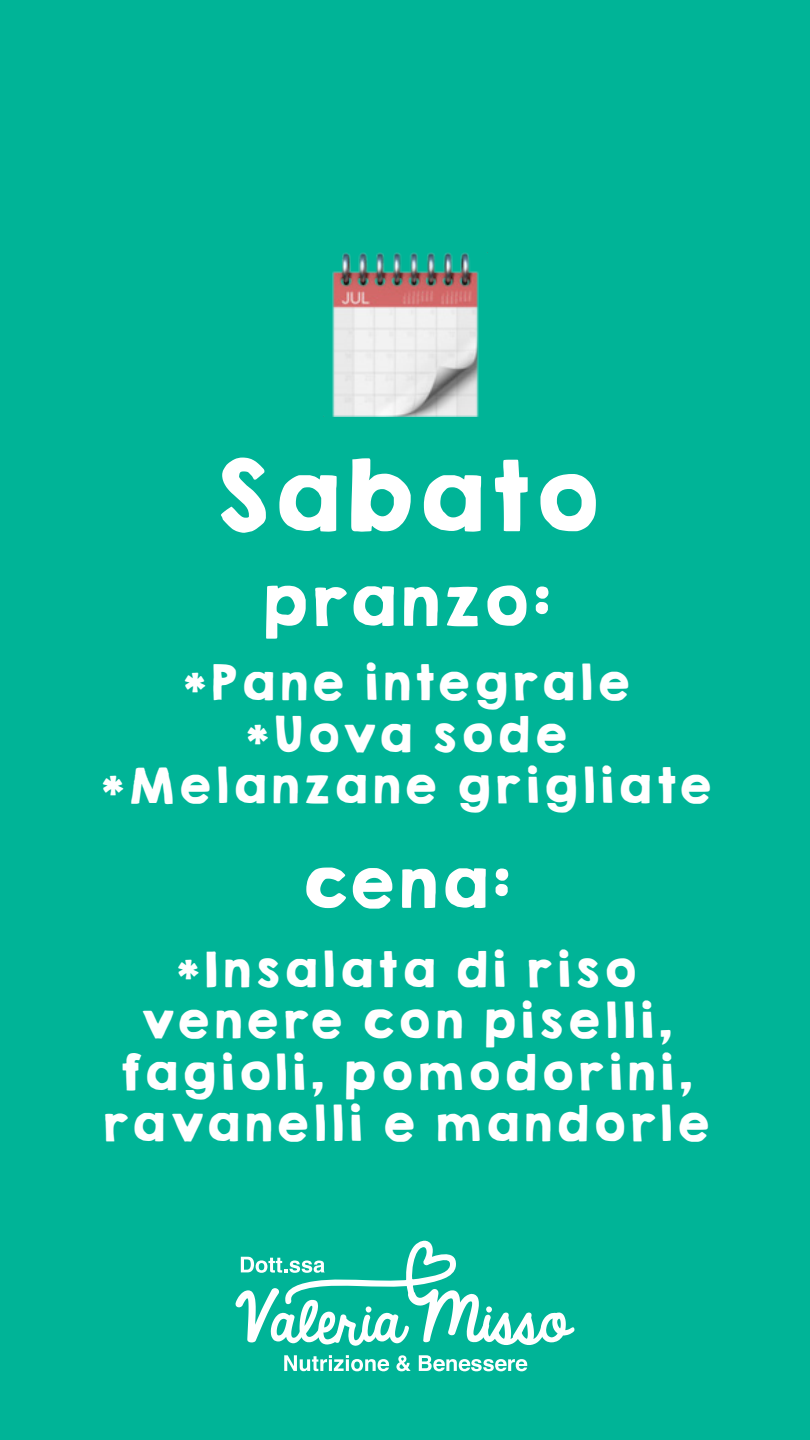
<style>
.page{position:relative;width:810px;height:1440px;background:#00b497}
.page>*{position:absolute;margin:0;border:0;box-sizing:border-box;transform-origin:0 0}
.t1{font:87.75px "KGHAPPY Solid";color:#fff}
.t2{font:61.8px "KGHAPPY Solid";color:#fff}
.t3{font:44.25px/51.4px "KGHAPPY Solid";letter-spacing:.04em;color:#fff;text-align:center}
</style>
<div class="page">
<img style="left:323px;top:253px;width:156px;height:164px">
<svg style="left:284px;top:1355px;width:105px;height:16px"></svg>
<svg style="left:396px;top:1355px;width:15px;height:16px"></svg>
<svg style="left:419px;top:1355px;width:108px;height:16px"></svg>
<svg style="left:235px;top:1240px;width:339px;height:106px"></svg>
<h1 class="t1" style="left:211px;top:429px;width:390px">Sabato</h1>
<h2 class="t2" style="left:259px;top:553px;width:294px">pranzo:</h2>
<p class="t3" style="left:98px;top:657px;width:615px">*Pane integrale *Uova sode *Melanzane grigliate</p>
<h2 class="t2" style="left:299px;top:835px;width:213px">cena:</h2>
<p class="t3" style="left:100px;top:943px;width:611px">*Insalata di riso venere con piselli, fagioli, pomodorini, ravanelli e mandorle</p>
</div>
